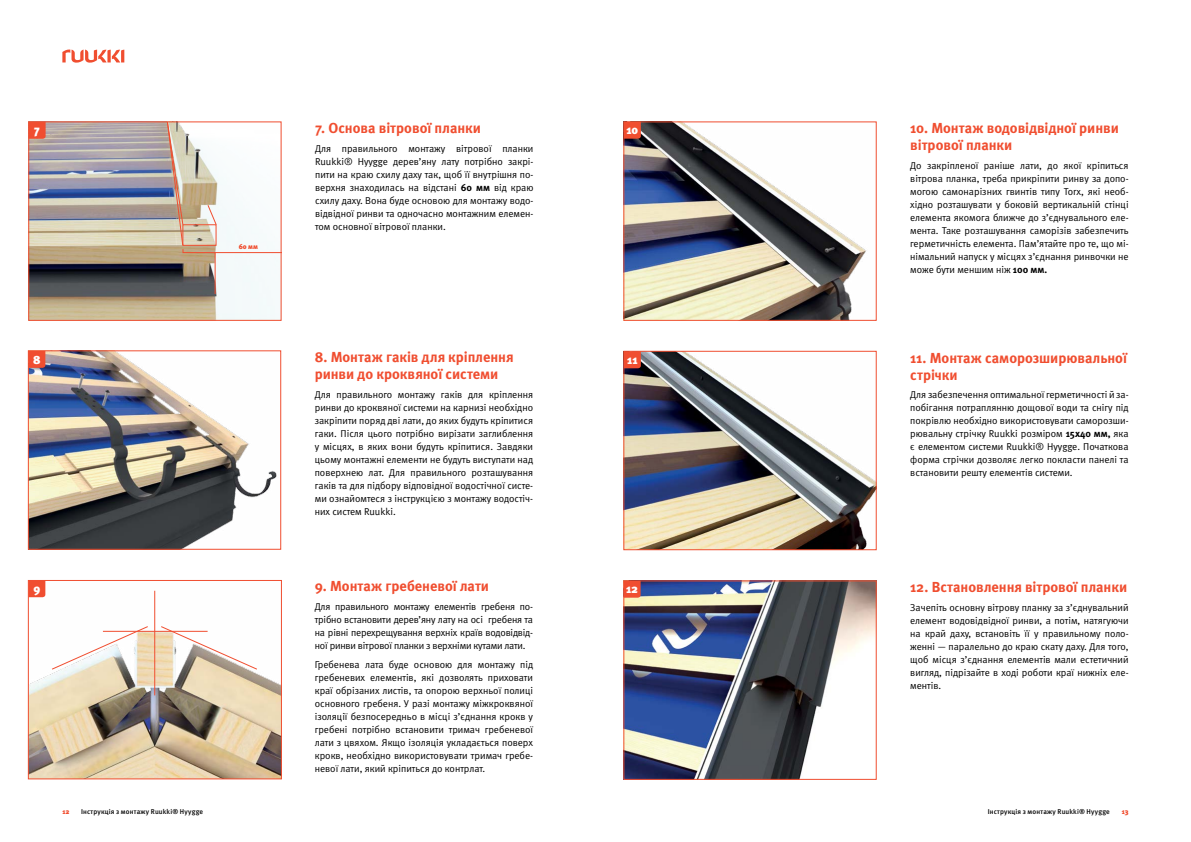
<style>
.page{position:relative;width:1191px;height:842px;background:#fff}
.page>*{position:absolute;margin:0;border:0;box-sizing:border-box;transform-origin:0 0}
.t1{font:14.5px/17px "Meta Bold C";color:#f04e30}
.t2{font:12.1px "Meta Black C";color:#fff}
.t3{font:12px "Meta Black C";color:#fff}
.t4{font:10px/13px "Meta Normal C";color:#000;text-align:justify}
.t5{font:7px "Meta Medium C";letter-spacing:.025em;color:#000}
.t6{font:7px "Meta Black C";color:#f04e30}
.s1{font-family:"Meta Bold C"}
</style>
<div class="page">
<img style="left:30px;top:353px;width:247px;height:194px">
<div style="left:28px;top:351px;width:253px;height:198px;border:1px solid #f04e30"></div>
<img style="left:625px;top:124px;width:242px;height:195px">
<div style="left:623px;top:122px;width:253px;height:199px;border:1px solid #f04e30"></div>
<img style="left:30px;top:582px;width:250px;height:195px">
<div style="left:28px;top:580px;width:254px;height:199px;border:1px solid #f04e30"></div>
<hr style="left:103px;top:631px;width:105px;height:1px;background:#f04e30">
<svg style="left:160px;top:626px;width:97px;height:44px"></svg>
<svg style="left:51px;top:626px;width:97px;height:44px"></svg>
<hr style="left:154px;top:591px;width:1px;height:104px;background:#f04e30">
<img style="left:625px;top:353px;width:249px;height:195px">
<div style="left:623px;top:351px;width:253px;height:199px;border:1px solid #f04e30"></div>
<img style="left:625px;top:583px;width:249px;height:195px">
<div style="left:623px;top:581px;width:253px;height:199px;border:1px solid #f04e30"></div>
<img style="left:30px;top:124px;width:249px;height:195px">
<svg style="left:167px;top:124px;width:112px;height:130px"></svg>
<hr style="left:215px;top:253px;width:1px;height:41px;background:#f04e30">
<div style="left:28px;top:122px;width:253px;height:199px;border:1px solid #f04e30"></div>
<svg style="left:62px;top:50px;width:62px;height:13px"></svg>
<svg style="left:28px;top:351px;width:17px;height:17px"></svg>
<svg style="left:28px;top:580px;width:17px;height:17px"></svg>
<svg style="left:624px;top:122px;width:17px;height:17px"></svg>
<svg style="left:624px;top:351px;width:17px;height:17px"></svg>
<svg style="left:623px;top:581px;width:17px;height:17px"></svg>
<svg style="left:28px;top:122px;width:18px;height:17px"></svg>
<p class="t2" style="left:34px;top:123px;width:7px">7</p>
<h1 class="t1" style="left:315px;top:119px;width:167px">7. Основа вітрової планки</h1>
<p class="t4" style="left:315px;top:142px;width:220px">Для правильного монтажу вітрової планки Ruukki® Hyygge дерев’яну лату потрібно закрі&shy;пити на краю схилу даху так, щоб її внутрішня по&shy;верхня знаходилась на відстані <span class="s1">60 мм</span> від краю схилу даху. Вона буде основою для монтажу водо&shy;відвідної ринви та одночасно монтажним елемен&shy;том основної вітрової планки.</p>
<p class="t6" style="left:239px;top:243px;width:21px">60 мм</p>
<p class="t3" style="left:626px;top:123px;width:13px">10</p>
<h1 class="t1" style="left:910px;top:119px;width:210px">10. Монтаж водовідвідної ринви вітрової планки</h1>
<p class="t4" style="left:910px;top:159px;width:220px">До закріпленої раніше лати, до якої кріпиться вітрова планка, треба прикріпити ринву за допо&shy;могою самонарізних гвинтів типу Torx, які необ&shy;хідно розташувати у боковій вертикальній стінці елемента якомога ближче до з’єднувального еле&shy;мента. Таке розташування саморізів забезпечить герметичність елемента. Пам’ятайте про те, що мі&shy;німальний напуск у місцях з’єднання ринвочки не може бути меншим ніж <span class="s1">100 мм.</span></p>
<p class="t3" style="left:33px;top:352px;width:9px">8</p>
<h1 class="t1" style="left:315px;top:348px;width:200px">8. Монтаж гаків для кріплення ринви до кроквяної системи</h1>
<p class="t4" style="left:315px;top:388px;width:220px">Для правильного монтажу гаків для кріплення ринви до кроквяної системи на карнизі необхідно закріпити поряд дві лати, до яких будуть кріпитися гаки. Після цього потрібно вирізати заглиблення у місцях, в яких вони будуть кріпитися. Завдяки цьому монтажні елементи не будуть виступати над поверхнею лат. Для правильного розташування гаків та для підбору відповідної водостічної систе&shy;ми ознайомтеся з інструкцією з монтажу водостіч&shy;них систем Ruukki.</p>
<p class="t3" style="left:627px;top:353px;width:12px">11</p>
<h1 class="t1" style="left:910px;top:349px;width:218px">11. Монтаж саморозширювальної стрічки</h1>
<p class="t4" style="left:910px;top:388px;width:220px">Для забезпечення оптимальної герметичності й за&shy;побігання потраплянню дощової води та снігу під покрівлю необхідно використовувати саморозши&shy;рювальну стрічку Ruukki розміром <span class="s1">15х40 мм,</span> яка є елементом системи Ruukki® Hyygge. Початкова форма стрічки дозволяє легко покласти панелі та встановити решту елементів системи.</p>
<p class="t3" style="left:33px;top:582px;width:8px">9</p>
<h1 class="t1" style="left:315px;top:578px;width:176px">9. Монтаж гребеневої лати</h1>
<p class="t4" style="left:315px;top:600px;width:220px">Для правильного монтажу елементів гребеня по&shy;трібно встановити дерев’яну лату на осі гребеня та на рівні перехрещування верхніх країв водовідвід&shy;ної ринви вітрової планки з верхніми кутами лати.</p>
<p class="t4" style="left:315px;top:658px;width:220px">Гребеневa лата буде основою для монтажу під гребеневих елементів, які дозволять приховати краї обрізаних листів, та опорою верхньої полиці основного гребеня. У разі монтажу міжкроквяної ізоляції безпосередньо в місці з’єднання крокв у гребені потрібно встановити тримач гребеневої лати з цвяхом. Якщо ізоляція укладається поверх крокв, необхідно використовувати тримач гребе&shy;невої лати, який кріпиться до контрлат.</p>
<p class="t3" style="left:626px;top:582px;width:14px">12</p>
<h1 class="t1" style="left:910px;top:578px;width:218px">12. Встановлення вітрової планки</h1>
<p class="t4" style="left:910px;top:601px;width:220px">Зачепіть основну вітрову планку за з’єднувальний елемент водовідвідної ринви, а потім, натягуючи на край даху, встановіть її у правильному поло&shy;женні — паралельно до краю скату даху. Для того, щоб місця з’єднання елементів мали естетичний вигляд, підрізайте в ході роботи краї нижніх еле&shy;ментів.</p>
<p class="t6" style="left:62px;top:807px;width:9px">12</p>
<p class="t5" style="left:81px;top:807px;width:124px">Інструкція з монтажу Ruukki® Hyygge</p>
<p class="t5" style="left:987px;top:807px;width:124px">Інструкція з монтажу Ruukki® Hyygge</p>
<p class="t6" style="left:1121px;top:807px;width:8px">13</p>
</div>
